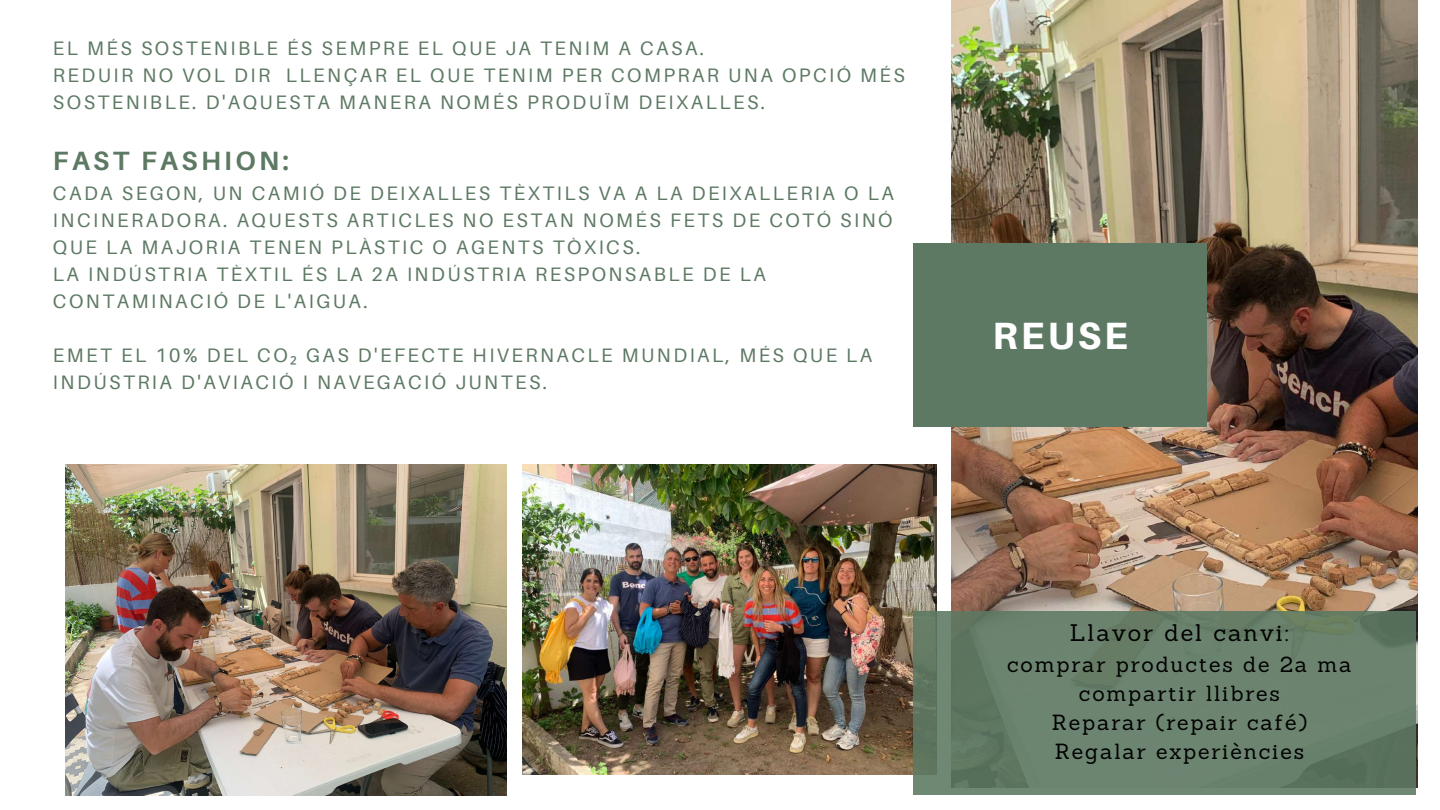
<style>
.page{position:relative;width:1440px;height:810px;background:#fff}
.page>*{position:absolute;margin:0;border:0;box-sizing:border-box;transform-origin:0 0}
.t1{font:800 38px "Aileron";letter-spacing:.08em;color:#fff}
.t2{font:700 26.5px "Aileron";letter-spacing:.125em;color:#5d7963}
.t3{font:23.4px "Sanchez";letter-spacing:.085em;color:#000}
.t4{font:21.4px/29.2px "Sanchez";letter-spacing:.085em;color:#000;text-align:center}
.t5{font:19.5px/27px "Aileron";letter-spacing:.125em;color:#5d7963}
.s1{font-family:"Noto Sans"}
</style>
<div class="page">
<img style="left:952px;top:0;width:466px;height:788px">
<div style="left:913px;top:243px;width:294px;height:184px;background:#5d7963"></div>
<img style="left:523px;top:464px;width:413px;height:310px">
<img style="left:66px;top:464px;width:441px;height:331px">
<svg style="left:913px;top:611px;width:503px;height:184px;background:#67806b"></svg>
<p class="t5" style="left:53px;top:34px;width:853px">EL MÉS SOSTENIBLE ÉS SEMPRE EL QUE JA TENIM A CASA.<br>REDUIR NO VOL DIR LLENÇAR EL QUE TENIM PER COMPRAR UNA OPCIÓ MÉS<br>SOSTENIBLE. D'AQUESTA MANERA NOMÉS PRODUÏM DEIXALLES.</p>
<h2 class="t2" style="left:53px;top:144px;width:238px">FAST FASHION:</h2>
<p class="t5" style="left:53px;top:179px;width:842px">CADA SEGON, UN CAMIÓ DE DEIXALLES TÈXTILS VA A LA DEIXALLERIA O LA INCINERADORA. AQUESTS ARTICLES NO ESTAN NOMÉS FETS DE COTÓ SINÓ QUE LA MAJORIA TENEN PLÀSTIC O AGENTS TÒXICS.<br>LA INDÚSTRIA TÈXTIL ÉS LA 2A INDÚSTRIA RESPONSABLE DE LA CONTAMINACIÓ DE L'AIGUA.</p>
<p class="t5" style="left:53px;top:341px;width:821px">EMET EL 10% DEL CO<span class="s1">₂</span> GAS D'EFECTE HIVERNACLE MUNDIAL, MÉS QUE LA<br>INDÚSTRIA D'AVIACIÓ I NAVEGACIÓ JUNTES.</p>
<h1 class="t1" style="left:993px;top:312px;width:137px">REUSE</h1>
<p class="t3" style="left:1070px;top:618px;width:220px">Llavor del canvi:</p>
<p class="t4" style="left:1007px;top:649px;width:346px">comprar productes de 2a ma compartir llibres<br>Reparar (repair café)<br>Regalar experiències</p>
</div>
